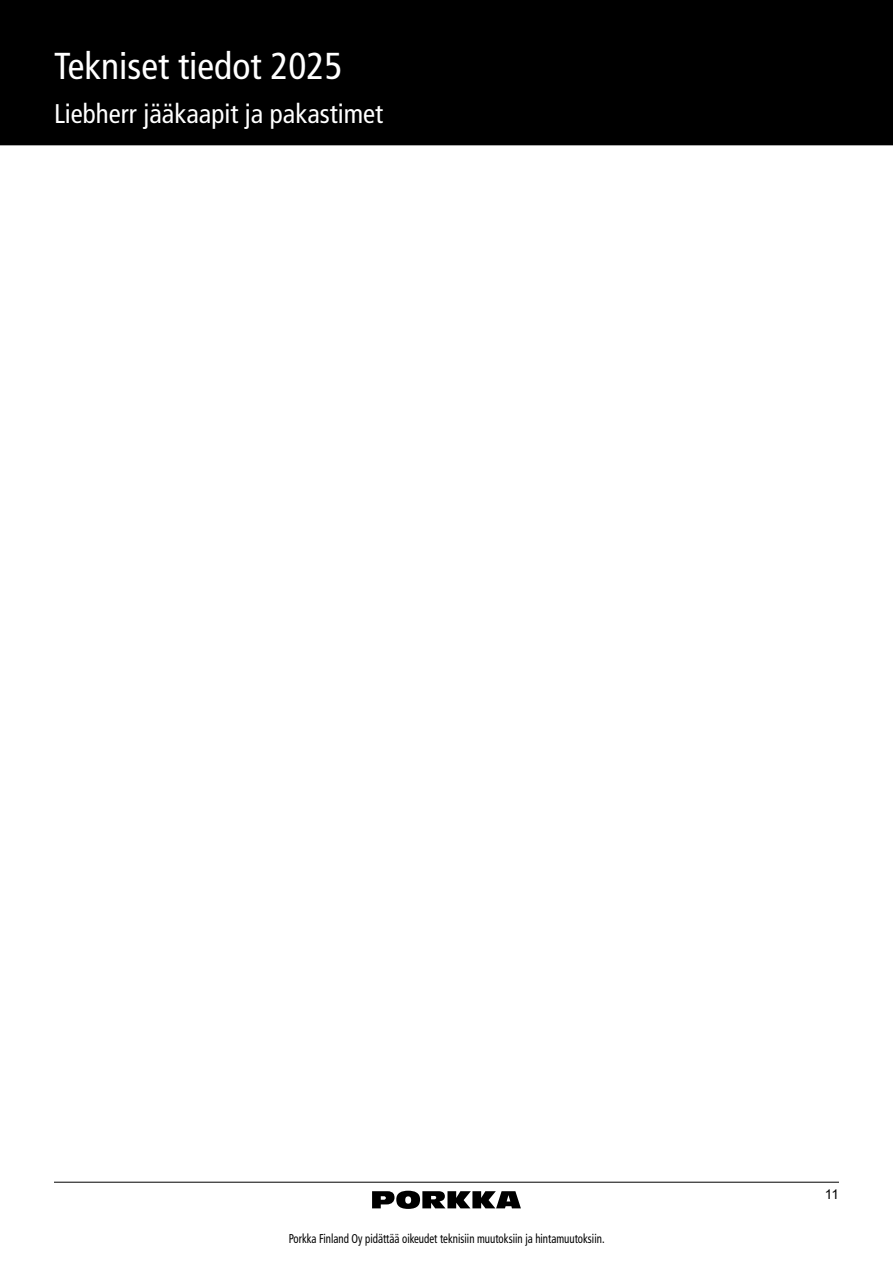
<style>
.page{position:relative;width:893px;height:1263px;background:#fff}
.page>*{position:absolute;margin:0;border:0;box-sizing:border-box;transform-origin:0 0}
.t1{font:condensed 37.5px "Frutiger LT Std";color:#fff}
.t2{font:condensed 27px "Frutiger LT Std";color:#fff}
.t3{font:13.5px "Arial";color:#000}
.t4{font:condensed 12.75px "Frutiger LT Std";color:#000;scale:.85 1}
</style>
<div class="page">
<div style="left:0;top:0;width:893px;height:145px;background:#000"></div>
<hr style="left:54px;top:1182px;width:785px;height:1px;background:#000">
<svg style="left:372px;top:1191px;width:149px;height:18px"></svg>
<h1 class="t1" style="left:54px;top:44px;width:290px">Tekniset tiedot 2025</h1>
<h2 class="t2" style="left:54px;top:98px;width:331px">Liebherr jääkaapit ja pakastimet</h2>
<p class="t4" style="left:289px;top:1231px;width:373px">Porkka Finland Oy pidättää oikeudet teknisiin muutoksiin ja hintamuutoksiin.</p>
<p class="t3" style="left:825px;top:1184px;width:16px">11</p>
</div>
